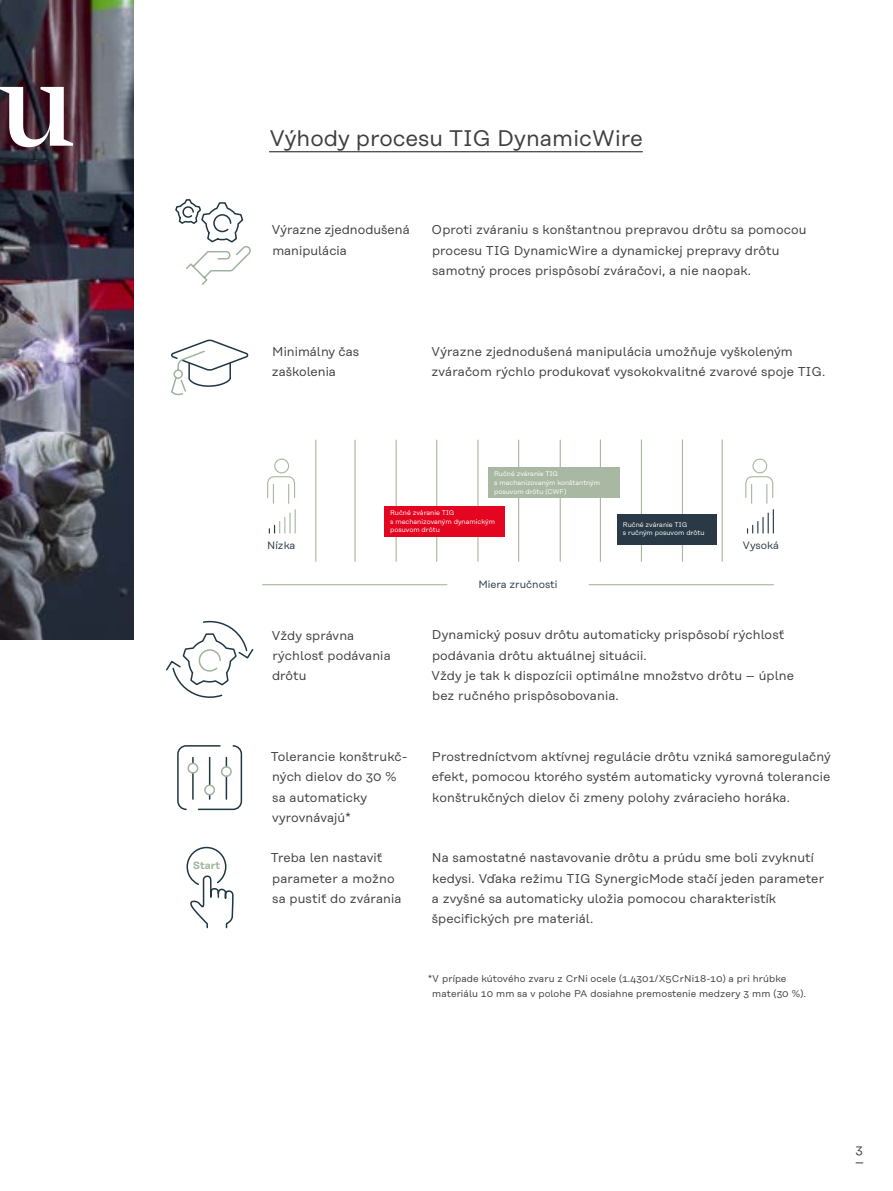
<style>
.page{position:relative;width:893px;height:1191px;background:#fff}
.page>*{position:absolute;margin:0;border:0;box-sizing:border-box;transform-origin:0 0}
.t1{font:500 118.2px "Mirador";color:#fff}
.t2{font:22.5px "Rational Text";color:#3e3e3f}
.t3{font:12.75px/20.2px "Rational Text";letter-spacing:.01em;color:#3e3e3f}
.t4{font:10.65px "Rational Text";color:#293945}
.t5{font:10.5px "Rational Text";color:#293945}
.t6{font:600 10.5px "Rational Text";color:#9fb39e}
.t7{font:9.75px/15px "Rational Text";letter-spacing:.01em;color:#3e3e3f}
.t8{font:6.75px/8.7px "Rational Text";color:#fff}
</style>
<div class="page">
<img style="left:0;top:0;width:133px;height:639px">
<svg style="left:186px;top:846px;width:48px;height:83px"></svg>
<svg style="left:177px;top:745px;width:66px;height:66px"></svg>
<div style="left:221px;top:766px;width:11px;height:11px;border:2px solid #9fb39e;border-radius:50%"></div>
<div style="left:187px;top:762px;width:11px;height:11px;border:2px solid #9fb39e;border-radius:50%"></div>
<div style="left:204px;top:784px;width:11px;height:11px;border:2px solid #9fb39e;border-radius:50%"></div>
<svg style="left:171px;top:339px;width:78px;height:57px"></svg>
<svg style="left:166px;top:621px;width:88px;height:77px"></svg>
<svg style="left:175px;top:199px;width:76px;height:86px"></svg>
<hr style="left:263px;top:584px;width:184px;height:1px;background:#a9b8a2">
<hr style="left:589px;top:584px;width:184px;height:1px;background:#a9b8a2">
<hr style="left:682px;top:440px;width:1px;height:121px;background:#a9b8a2">
<hr style="left:722px;top:440px;width:1px;height:121px;background:#a9b8a2">
<hr style="left:477px;top:440px;width:1px;height:121px;background:#a9b8a2">
<hr style="left:641px;top:440px;width:1px;height:121px;background:#a9b8a2">
<hr style="left:436px;top:440px;width:1px;height:121px;background:#a9b8a2">
<hr style="left:600px;top:440px;width:1px;height:121px;background:#a9b8a2">
<hr style="left:396px;top:440px;width:1px;height:121px;background:#a9b8a2">
<hr style="left:560px;top:440px;width:1px;height:121px;background:#a9b8a2">
<hr style="left:354px;top:440px;width:2px;height:121px;background:#a9b8a2">
<hr style="left:518px;top:440px;width:1px;height:121px;background:#a9b8a2">
<hr style="left:315px;top:440px;width:1px;height:121px;background:#a9b8a2">
<div style="left:752px;top:458px;width:15px;height:15px;border:1px solid #a9b8a2;border-radius:50%"></div>
<svg style="left:745px;top:476px;width:29px;height:27px"></svg>
<svg style="left:747px;top:509px;width:27px;height:24px"></svg>
<div style="left:274px;top:458px;width:15px;height:15px;border:1px solid #a9b8a2;border-radius:50%"></div>
<svg style="left:267px;top:476px;width:29px;height:27px"></svg>
<svg style="left:295px;top:509px;width:1px;height:24px"></svg>
<svg style="left:269px;top:517px;width:16px;height:16px"></svg>
<hr style="left:289px;top:513px;width:2px;height:20px;background:#a9b8a2">
<hr style="left:269px;top:151px;width:374px;height:1px;background:#3e3e3f">
<div style="left:385px;top:506px;width:120px;height:31px;background:#e40521"></div>
<div style="left:488px;top:467px;width:132px;height:31px;background:#a9b8a2"></div>
<div style="left:617px;top:513px;width:100px;height:31px;background:#293945"></div>
<h1 class="t1" style="left:-1px;top:37px;width:78px">u</h1>
<p class="t6" style="left:193px;top:859px;width:29px">Start</p>
<h2 class="t2" style="left:269px;top:125px;width:375px">Výhody procesu TIG DynamicWire</h2>
<p class="t3" style="left:272px;top:220px;width:140px">Výrazne zjednodušená manipulácia</p>
<p class="t3" style="left:432px;top:220px;width:376px">Oproti zváraniu s konštantnou prepravou drôtu sa pomocou procesu TIG DynamicWire a dynamickej prepravy drôtu samotný proces prispôsobí zváračovi, a nie naopak.</p>
<p class="t3" style="left:272px;top:341px;width:89px">Minimálny čas zaškolenia</p>
<p class="t3" style="left:431px;top:341px;width:395px">Výrazne zjednodušená manipulácia umožňuje vyškoleným zváračom rýchlo produkovať vysokokvalitné zvarové spoje TIG.</p>
<p class="t8" style="left:494px;top:469px;width:107px">Ručné zváranie TIG<br>s mechanizovaným konštantným posuvom drôtu (CWF)</p>
<p class="t8" style="left:390px;top:508px;width:107px">Ručné zváranie TIG<br>s mechanizovaným dynamickým posuvom drôtu</p>
<p class="t8" style="left:623px;top:520px;width:83px">Ručné zváranie TIG<br>s ručným posuvom drôtu</p>
<p class="t4" style="left:267px;top:539px;width:30px">Nízka</p>
<p class="t4" style="left:742px;top:539px;width:38px">Vysoká</p>
<p class="t3" style="left:272px;top:625px;width:121px">Vždy správna rýchlosť podávania drôtu</p>
<p class="t3" style="left:271px;top:746px;width:138px">Tolerancie konštrukč&shy;ných dielov do 30 % sa automaticky vyrovnávajú*</p>
<p class="t3" style="left:271px;top:847px;width:132px">Treba len nastaviť parameter a možno sa pustiť do zvárania</p>
<p class="t5" style="left:478px;top:578px;width:81px">Miera zručnosti</p>
<p class="t3" style="left:431px;top:625px;width:364px">Dynamický posuv drôtu automaticky prispôsobí rýchlosť podávania drôtu aktuálnej situácii.<br>Vždy je tak k dispozícii optimálne množstvo drôtu – úplne bez ručného prispôsobovania.</p>
<p class="t3" style="left:432px;top:746px;width:401px;text-align:justify">Prostredníctvom aktívnej regulácie drôtu vzniká samoregulačný efekt, pomocou ktorého systém automaticky vyrovná tolerancie konštrukčných dielov či zmeny polohy zváracieho horáka.</p>
<p class="t3" style="left:432px;top:847px;width:394px">Na samostatné nastavovanie drôtu a prúdu sme boli zvyknutí kedysi. Vďaka režimu TIG SynergicMode stačí jeden parameter a zvyšné sa automaticky uložia pomocou charakteristík špecifických pre materiál.</p>
<p class="t7" style="left:432px;top:970px;width:375px;text-indent:-4px">*V prípade kútového zvaru z CrNi ocele (1.4301/X5CrNi18-10) a pri hrúbke materiálu 10 mm sa v polohe PA dosiahne premostenie medzery 3 mm (30 %).</p>
<p class="t3" style="left:856px;top:1139px;width:9px">3</p>
</div>
